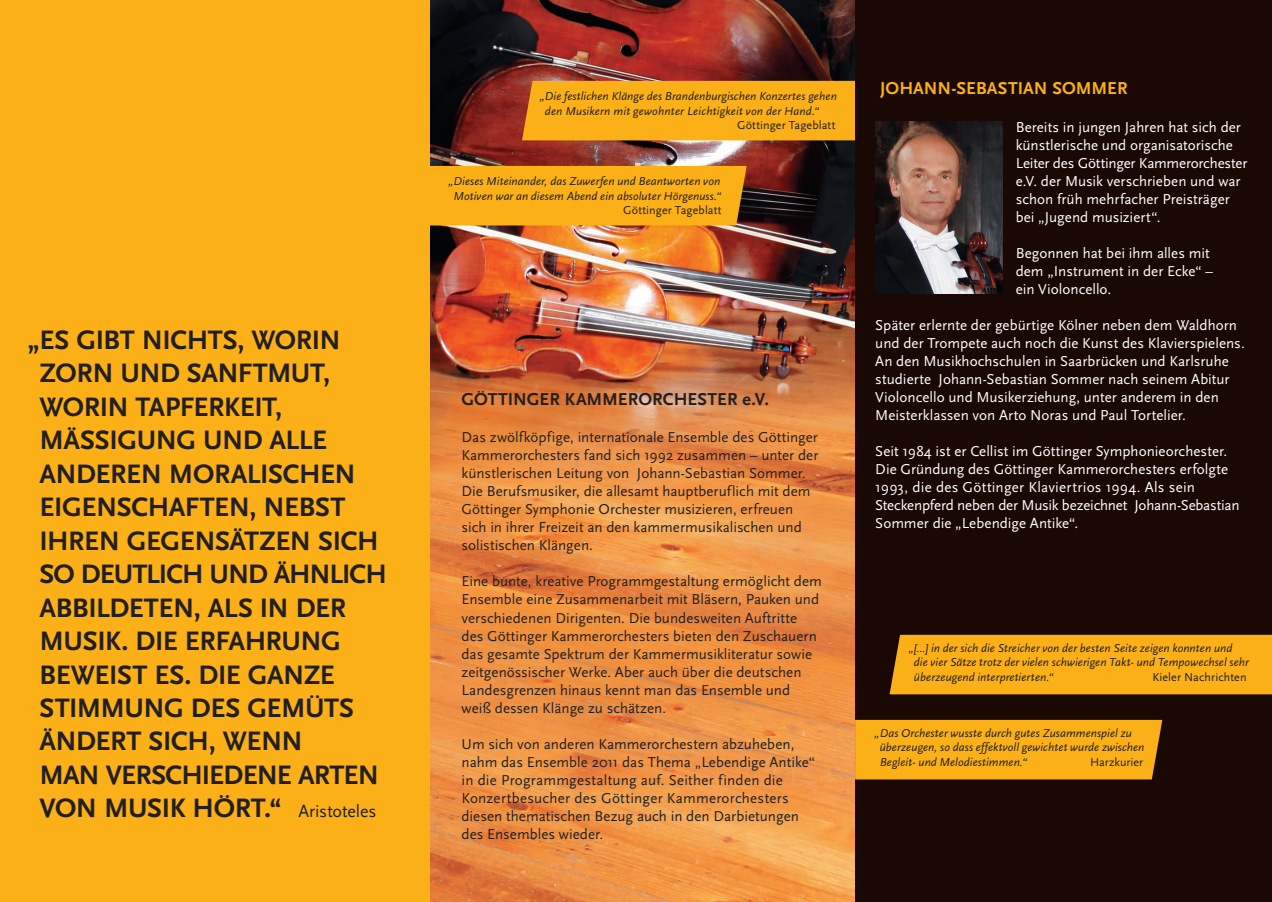
<style>
.page{position:relative;width:1272px;height:902px;background:#fff}
.page>*{position:absolute;margin:0;border:0;box-sizing:border-box;transform-origin:0 0}
.t1{font:700 27.9px/33.5px "Scala Sans Caps";letter-spacing:-.02em;color:#231f20}
.t2{font:700 18px "Scala Sans Caps";letter-spacing:-.005em;color:#231f20}
.t3{font:700 18px "Scala Sans Caps";color:#fbb017}
.t4{font:15px/18px "Scala Sans";color:#231f20}
.t5{font:15px/18px "Scala Sans";color:#fff}
.t6{font:italic 12px/14.4px "Scala Sans";letter-spacing:.005em;color:#231f20}
.t7{font:12px "Scala Sans";letter-spacing:.01em;color:#231f20}
.s1{font-family:"Scala Sans";font-weight:400;font-size:18px}
.s2{font-family:"Scala Sans"}
</style>
<div class="page">
<img style="left:429px;top:0;width:426px;height:901px">
<div style="left:0;top:0;width:429px;height:901px;background:#fbb017"></div>
<div style="left:429px;top:166px;width:317px;height:59px;background:#fbb017"></div>
<div style="left:522px;top:81px;width:333px;height:59px;background:#fbb017"></div>
<div style="left:855px;top:0;width:416px;height:901px;background:#1a0805"></div>
<div style="left:844px;top:719px;width:318px;height:60px;background:#fbb017"></div>
<div style="left:889px;top:634px;width:382px;height:60px;background:#fbb017"></div>
<img style="left:875px;top:122px;width:127px;height:171px">
<p class="t1" style="left:40px;top:323px;width:349px;text-indent:-12px">„ES GIBT NICHTS, WORIN<br>ZORN UND SANFTMUT,<br>WORIN TAPFERKEIT,<br>MÄSSIGUNG UND ALLE<br>ANDEREN MORALISCHEN<br>EIGENSCHAFTEN, NEBST<br>IHREN GEGENSÄTZEN SICH<br>SO DEUTLICH UND ÄHNLICH<br>ABBILDETEN, ALS IN DER<br>M USIK. DIE ERFAHRUNG<br>BEWEIST ES. DIE GANZE<br>STIMMUNG DES GEMÜTS<br>ÄNDERT SICH, WENN<br>MAN VERSCHIEDENE ARTEN<br>VON M USIK HÖRT.“ <span class="s1">Aristoteles</span></p>
<p class="t6" style="left:545px;top:89px;width:293px;text-indent:-5px">„Die festlichen Klänge des Brandenburgischen Konzertes gehen den Musikern mit gewohnter Leichtigkeit von der Hand.“</p>
<p class="t7" style="left:737px;top:119px;width:100px">Göttinger Tageblatt</p>
<p class="t6" style="left:448px;top:174px;width:274px;text-align:center">„Dieses Miteinander, das Zuwerfen und Beantworten von<br>Motiven war an diesem Abend ein absoluter Hörgenuss.“</p>
<p class="t7" style="left:623px;top:204px;width:100px">Göttinger Tageblatt</p>
<p class="t2" style="left:461px;top:388px;width:309px">GÖTTINGER KAMMERORCHESTER <span class="s2">e</span>.V.</p>
<p class="t4" style="left:461px;top:429px;width:358px">Das zwölfköpfige, internationale Ensemble des Göttinger Kammerorchesters fand sich 1992 zusammen – unter der künstlerischen Leitung von Johann-Sebastian Sommer.<br>Die Berufsmusiker, die allesamt hauptberuflich mit dem Göttinger Symphonie Orchester musizieren, erfreuen sich in ihrer Freizeit an den kammermusikalischen und solistischen Klängen.</p>
<p class="t4" style="left:461px;top:573px;width:362px">Eine bunte, kreative Programmgestaltung ermöglicht dem Ensemble eine Zusammenarbeit mit Bläsern, Pauken und verschiedenen Dirigenten. Die bundesweiten Auftritte des Göttinger Kammerorchesters bieten den Zuschauern das gesamte Spektrum der Kammermusikliteratur sowie zeitgenössischer Werke. Aber auch über die deutschen Landesgrenzen hinaus kennt man das Ensemble und weiß dessen Klänge zu schätzen.</p>
<p class="t4" style="left:461px;top:735px;width:355px">Um sich von anderen Kammerorchestern abzuheben, nahm das Ensemble 2011 das Thema „Lebendige Antike“ in die Programmgestaltung auf. Seither finden die Konzertbesucher des Göttinger Kammerorchesters diesen thematischen Bezug auch in den Darbietungen des Ensembles wieder.</p>
<p class="t3" style="left:880px;top:78px;width:249px">JOHANN-SE BASTIAN SOMMER</p>
<p class="t5" style="left:1015px;top:118px;width:233px">Bereits in jungen Jahren hat sich der künstlerische und organisatorische Leiter des Göttinger Kammerorchester e.V. der Musik verschrieben und war schon früh mehrfacher Preisträger bei „Jugend musiziert“.</p>
<p class="t5" style="left:1015px;top:244px;width:199px">Begonnen hat bei ihm alles mit dem „Instrument in der Ecke“ – ein Violoncello.</p>
<p class="t5" style="left:875px;top:316px;width:371px">Später erlernte der gebürtige Kölner neben dem Waldhorn und der Trompete auch noch die Kunst des Klavierspielens.<br>An den Musikhochschulen in Saarbrücken und Karlsruhe studierte Johann-Sebastian Sommer nach seinem Abitur Violoncello und Musikerziehung, unter anderem in den Meisterklassen von Arto Noras und Paul Tortelier.</p>
<p class="t5" style="left:875px;top:442px;width:366px">Seit 1984 ist er Cellist im Göttinger Symphonieorchester.<br>Die Gründung des Göttinger Kammerorchesters erfolgte 1993, die des Göttinger Klaviertrios 1994. Als sein Steckenpferd neben der Musik bezeichnet Johann-Sebastian Sommer die „Lebendige Antike“.</p>
<p class="t6" style="left:914px;top:641px;width:336px;text-indent:-5px">„[...] in der sich die Streicher von der besten Seite zeigen konnten und die vier Sätze trotz der vielen schwierigen Takt- und Tempowechsel sehr überzeugend interpretierten.“</p>
<p class="t7" style="left:1152px;top:670px;width:96px">Kieler Nachrichten</p>
<p class="t6" style="left:879px;top:725px;width:266px;text-indent:-5px">„Das Orchester wusste durch gutes Zusammenspiel zu überzeugen, so dass effektvoll gewichtet wurde zwischen<br>Begleit- und Melodiestimmen.“</p>
<p class="t7" style="left:1089px;top:755px;width:55px">Harzkurier</p>
</div>
